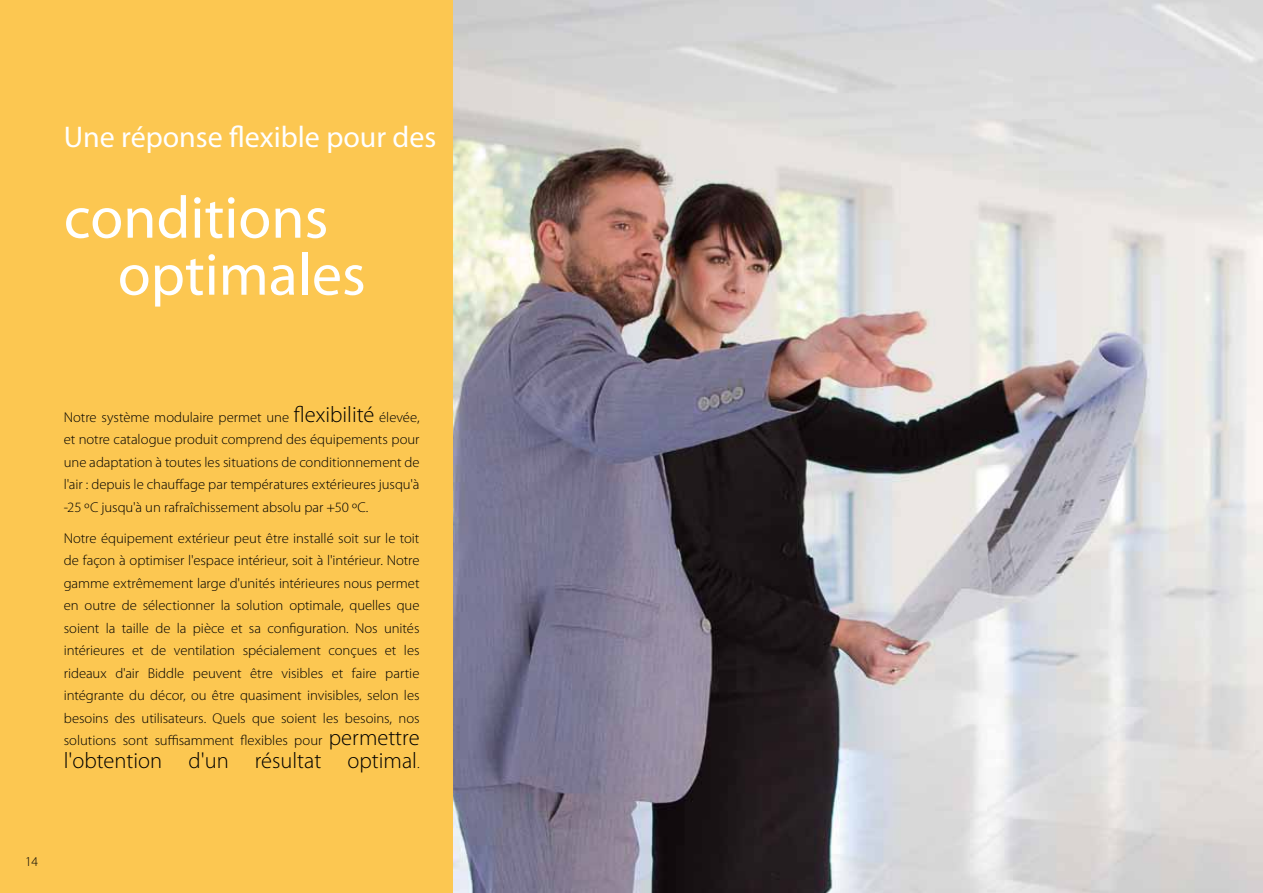
<style>
.page{position:relative;width:1263px;height:893px;background:#fff}
.page>*{position:absolute;margin:0;border:0;box-sizing:border-box;transform-origin:0 0}
.t1{font:60px/57px "Myriad Pro";color:#fff}
.t2{font:30px "Myriad Pro";color:#fff}
.t3{font:300 22.5px "Myriad Pro";color:#000}
.t4{font:300 14.25px/22.5px "Myriad Pro";letter-spacing:-.005em;color:#000;text-align:justify}
.t5{font:300 13.5px "Myriad Pro";color:#000}
.s1{font-size:22.5px}
.s2{font-size:14.25px}
</style>
<div class="page">
<div style="left:0;top:0;width:470px;height:893px;background:#fcc751"></div>
<img style="left:454px;top:0;width:809px;height:893px">
<h2 class="t2" style="left:64px;top:118px;width:374px">Une réponse flexible pour des</h2>
<h1 class="t1" style="left:118px;top:188px;width:249px;text-indent:-54px">conditions optimales</h1>
<p class="t4" style="left:64px;top:406px;width:357px">Notre système modulaire permet une <span class="s1">flexibilité</span> élevée, et notre catalogue produit comprend des équipements pour une adaptation à toutes les situations de conditionnement de l'air : depuis le chauffage par températures extérieures jusqu'à -25 ºC jusqu'à un rafraîchissement absolu par +50 ºC.</p>
<p class="t4" style="left:64px;top:527px;width:357px">Notre équipement extérieur peut être installé soit sur le toit de façon à optimiser l'espace intérieur, soit à l'intérieur. Notre gamme extrêmement large d'unités intérieures nous permet en outre de sélectionner la solution optimale, quelles que soient la taille de la pièce et sa configuration. Nos unités intérieures et de ventilation spécialement conçues et les rideaux d'air Biddle peuvent être visibles et faire partie intégrante du décor, ou être quasiment invisibles, selon les besoins des utilisateurs. Quels que soient les besoins, nos solutions sont suffisamment flexibles pour <span class="s1">permettre</span></p>
<h3 class="t3" style="left:64px;top:748px;width:357px">l'obtention d'un résultat optimal<span class="s2">.</span></h3>
<p class="t5" style="left:25px;top:854px;width:15px">14</p>
</div>
